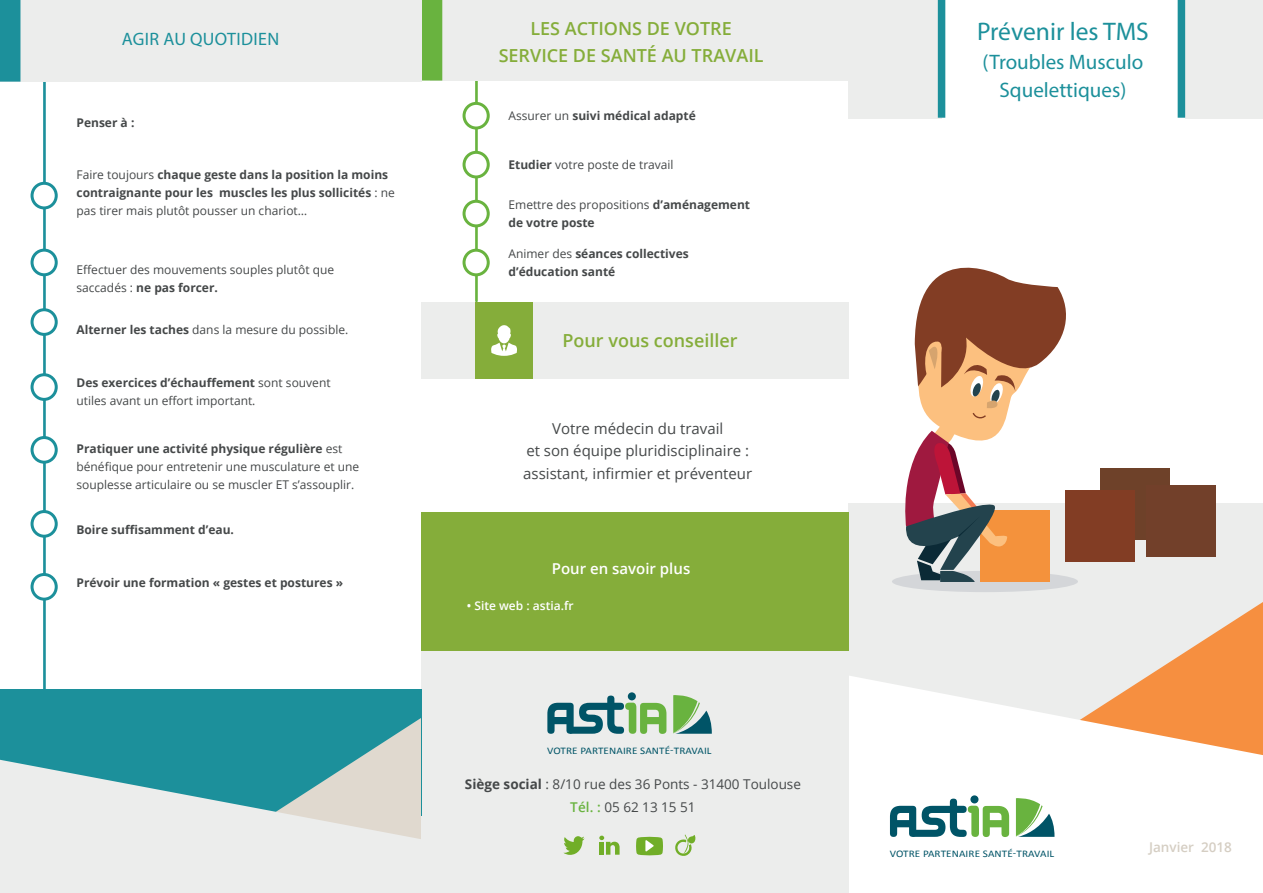
<style>
.page{position:relative;width:1263px;height:893px;background:#fff}
.page>*{position:absolute;margin:0;border:0;box-sizing:border-box;transform-origin:0 0}
.t1{font:25.5px "Myriad Pro";color:#1c909b}
.t2{font:21px/28.5px "Myriad Pro";color:#1c909b;text-align:center}
.t3{font:600 18px/27px "Open Sans";color:#85ad3a;text-align:center}
.t4{font:18px "Myriad Pro";letter-spacing:.02em;color:#1c909b}
.t5{font:15px/22.5px "Open Sans";color:#454849;text-align:center}
.t6{font:600 15px "Open Sans";color:#fff}
.t7{font:13.5px/22.5px "Open Sans";color:#454849;text-align:center}
.t8{font:600 13.5px "Open Sans";color:#d5cec3}
.t9{font:12px/18px "Open Sans";color:#454849}
.t10{font:700 12px/18px "Open Sans";color:#454849}
.t11{font:600 12px "Open Sans";color:#fff}
.t12{font:10.05px "Calibri";letter-spacing:.01em;color:#005467;scale:1.1 1}
.s1{font-weight:400}
.s2{font-weight:700}
.s3{font-weight:600;color:#69b33f}
</style>
<div class="page">
<div style="left:848px;top:503px;width:415px;height:264px;background:#ecedec"></div>
<svg style="left:849px;top:676px;width:206px;height:161px"></svg>
<hr style="left:475px;top:77px;width:3px;height:224px;background:#69b33f">
<div style="left:464px;top:103px;width:24px;height:25px;background:#fff;border-radius:50%"></div>
<div style="left:462px;top:102px;width:28px;height:28px;border:3px solid #69b33f;border-radius:50%"></div>
<div style="left:464px;top:152px;width:24px;height:25px;background:#fff;border-radius:50%"></div>
<div style="left:462px;top:151px;width:28px;height:27px;border:3px solid #69b33f;border-radius:50%"></div>
<div style="left:464px;top:201px;width:24px;height:25px;background:#fff;border-radius:50%"></div>
<div style="left:462px;top:200px;width:28px;height:27px;border:3px solid #69b33f;border-radius:50%"></div>
<div style="left:464px;top:250px;width:24px;height:25px;background:#fff;border-radius:50%"></div>
<div style="left:462px;top:249px;width:28px;height:27px;border:3px solid #69b33f;border-radius:50%"></div>
<div style="left:421px;top:302px;width:428px;height:77px;background:#ecedec"></div>
<div style="left:421px;top:607px;width:428px;height:286px;background:#ecedec"></div>
<div style="left:421px;top:513px;width:428px;height:138px;background:#85ad3a"></div>
<div style="left:475px;top:302px;width:58px;height:77px;background:#85ad3a"></div>
<svg style="left:491px;top:325px;width:26px;height:31px"></svg>
<div style="left:431px;top:0;width:420px;height:81px;background:#ecedec"></div>
<div style="left:421px;top:0;width:21px;height:81px;background:#69b33f"></div>
<svg style="left:673px;top:695px;width:39px;height:39px"></svg>
<div style="left:628px;top:692px;width:8px;height:8px;background:#005467;border-radius:50%"></div>
<svg style="left:547px;top:696px;width:119px;height:38px"></svg>
<div style="left:849px;top:0;width:93px;height:118px;background:#ecedec"></div>
<div style="left:1185px;top:0;width:78px;height:118px;background:#ecedec"></div>
<div style="left:938px;top:0;width:7px;height:118px;background:#1c909b"></div>
<div style="left:1178px;top:0;width:7px;height:118px;background:#1c909b"></div>
<svg style="left:1016px;top:797px;width:38px;height:40px"></svg>
<div style="left:970px;top:795px;width:8px;height:8px;background:#005467;border-radius:50%"></div>
<svg style="left:890px;top:799px;width:119px;height:38px"></svg>
<svg style="left:675px;top:834px;width:21px;height:22px"></svg>
<svg style="left:563px;top:836px;width:22px;height:19px"></svg>
<svg style="left:636px;top:837px;width:27px;height:18px"></svg>
<svg style="left:599px;top:836px;width:21px;height:19px"></svg>
<hr style="left:43px;top:82px;width:3px;height:612px;background:#1c909b">
<div style="left:0;top:689px;width:421px;height:126px;background:#1c909b"></div>
<svg style="left:356px;top:718px;width:65px;height:42px"></svg>
<svg style="left:0;top:760px;width:422px;height:133px;fill:#ecedec"></svg>
<div style="left:0;top:0;width:421px;height:82px;background:#ecedec"></div>
<div style="left:0;top:0;width:20px;height:82px;background:#1c909b"></div>
<svg style="left:898px;top:267px;width:365px;height:509px"></svg>
<div style="left:1100px;top:468px;width:70px;height:72px;background:#6e4129"></div>
<div style="left:1147px;top:485px;width:69px;height:71px;background:#72402a"></div>
<div style="left:1065px;top:490px;width:70px;height:71px;background:#823d24"></div>
<div style="left:32px;top:183px;width:24px;height:25px;background:#fff;border-radius:50%"></div>
<div style="left:31px;top:182px;width:27px;height:27px;border:3px solid #1c909b;border-radius:50%"></div>
<div style="left:32px;top:250px;width:24px;height:25px;background:#fff;border-radius:50%"></div>
<div style="left:31px;top:249px;width:27px;height:27px;border:3px solid #1c909b;border-radius:50%"></div>
<div style="left:32px;top:310px;width:24px;height:24px;background:#fff;border-radius:50%"></div>
<div style="left:31px;top:308px;width:27px;height:28px;border:3px solid #1c909b;border-radius:50%"></div>
<div style="left:32px;top:375px;width:24px;height:24px;background:#fff;border-radius:50%"></div>
<div style="left:31px;top:373px;width:27px;height:28px;border:3px solid #1c909b;border-radius:50%"></div>
<div style="left:32px;top:437px;width:24px;height:25px;background:#fff;border-radius:50%"></div>
<div style="left:31px;top:436px;width:27px;height:28px;border:3px solid #1c909b;border-radius:50%"></div>
<div style="left:32px;top:512px;width:24px;height:24px;background:#fff;border-radius:50%"></div>
<div style="left:31px;top:510px;width:27px;height:28px;border:3px solid #1c909b;border-radius:50%"></div>
<div style="left:32px;top:574px;width:24px;height:25px;background:#fff;border-radius:50%"></div>
<div style="left:31px;top:573px;width:27px;height:28px;border:3px solid #1c909b;border-radius:50%"></div>
<p class="t4" style="left:122px;top:28px;width:159px">AGIR AU QUOTIDIEN</p>
<p class="t1" style="left:977px;top:16px;width:173px">Prévenir les TMS</p>
<p class="t2" style="left:982px;top:47px;width:162px">(Troubles Musculo<br>Squelettiques)</p>
<h3 class="t3" style="left:499px;top:15px;width:266px">LES ACTIONS DE VOTRE<br>SERVICE DE SANTÉ AU TRAVAIL</h3>
<p class="t10" style="left:76px;top:114px;width:59px">Penser à :</p>
<p class="t10" style="left:76px;top:166px;width:320px"><span class="s1">Faire toujours</span> chaque geste dans la position la moins contraignante pour les muscles les plus sollicités <span class="s1">: ne pas tirer mais plutôt pousser un chariot…</span></p>
<p class="t9" style="left:76px;top:261px;width:259px">Effectuer des mouvements souples plutôt que saccadés : <span class="s2">ne pas forcer.</span></p>
<p class="t9" style="left:76px;top:321px;width:273px"><span class="s2">Alterner les taches</span> dans la mesure du possible.</p>
<p class="t9" style="left:76px;top:374px;width:256px"><span class="s2">Des exercices d’échauffement</span> sont souvent utiles avant un effort important.</p>
<p class="t9" style="left:76px;top:439px;width:284px"><span class="s2">Pratiquer une activité physique régulière</span> est bénéfique pour entretenir une musculature et une souplesse articulaire ou se muscler ET s’assouplir.</p>
<p class="t10" style="left:76px;top:520px;width:159px">Boire suffisamment d’eau.</p>
<p class="t10" style="left:76px;top:574px;width:268px">Prévoir une formation « gestes et postures »</p>
<p class="t10" style="left:508px;top:107px;width:189px"><span class="s1">Assurer un</span> suivi médical adapté</p>
<p class="t9" style="left:508px;top:156px;width:167px"><span class="s2">Etudier</span> votre poste de travail</p>
<p class="t10" style="left:508px;top:195px;width:243px"><span class="s1">Emettre des propositions</span> d’aménagement de votre poste</p>
<p class="t10" style="left:508px;top:244px;width:182px"><span class="s1">Animer des</span> séances collectives d’éducation santé</p>
<h3 class="t3" style="left:562px;top:326px;width:177px">Pour vous conseiller</h3>
<p class="t5" style="left:523px;top:417px;width:231px">Votre médecin du travail<br>et son équipe pluridisciplinaire : assistant, infirmier et préventeur</p>
<p class="t6" style="left:552px;top:559px;width:140px">Pour en savoir plus</p>
<p class="t11" style="left:467px;top:598px;width:108px">• Site web : astia.fr</p>
<p class="t12" style="left:547px;top:744px;width:151px">VOTRE PARTENAIRE SANTÉ-TRAVAIL</p>
<p class="t7" style="left:465px;top:773px;width:337px"><span class="s2">Siège social</span> : 8/10 rue des 36 Ponts - 31400 Toulouse<br><span class="s3">Tél. :</span> 05 62 13 15 51</p>
<p class="t12" style="left:890px;top:847px;width:151px">VOTRE PARTENAIRE SANTÉ-TRAVAIL</p>
<p class="t8" style="left:1149px;top:838px;width:84px">Janvier 2018</p>
</div>
